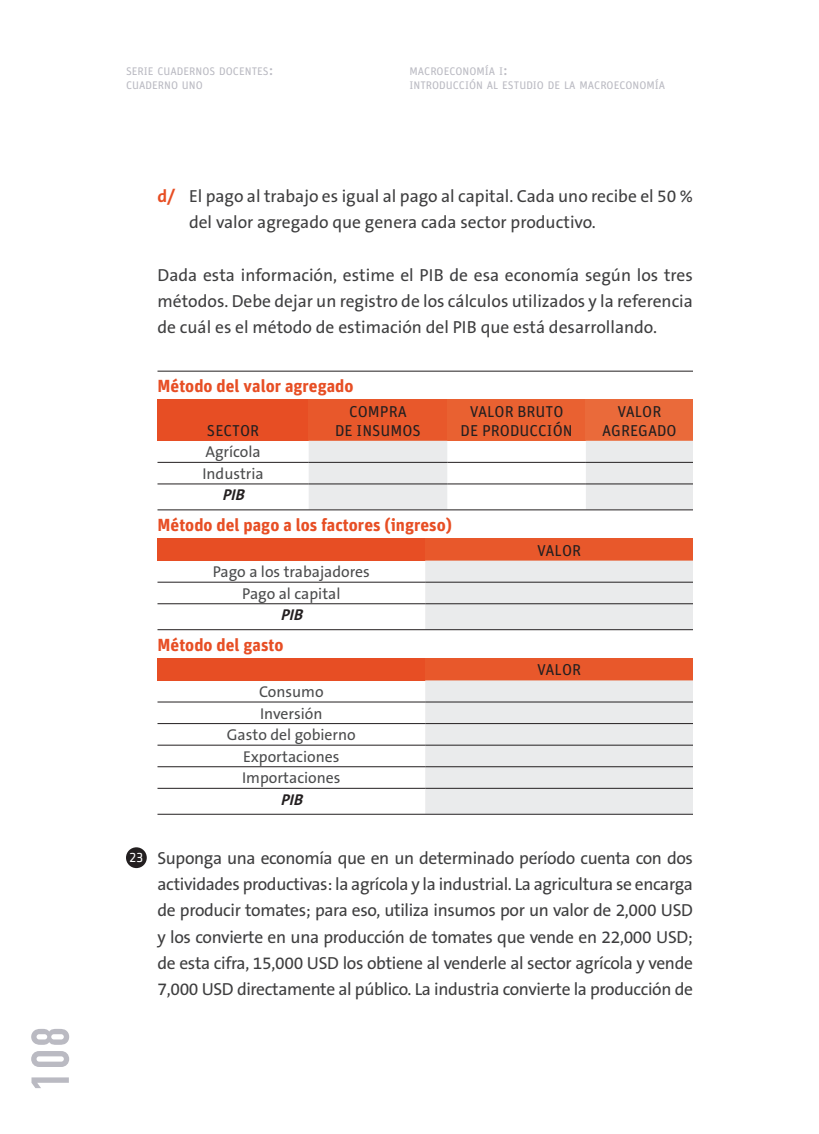
<style>
.page{position:relative;width:819px;height:1134px;background:#fff}
.page>*{position:absolute;margin:0;border:0;box-sizing:border-box;transform-origin:0 0}
.t1{font:52.5px "DIN Engschrift Std";color:#babac2}
.t2{font:17.5px/26.2px "The Sans B5 Plain";color:#3e3e3f;text-align:justify}
.t3{font:700 17.5px "FF Unit Pro";color:#e74e24}
.t4{font:15.75px/21.5px "The Sans B5 Plain";color:#4b4c4d;text-align:center}
.t5{font:15.75px/18.9px "FF Unit Pro";color:#231f20;text-align:center}
.t6{font:italic 700 15.75px "The Sans B7";color:#231f20}
.t7{font:14px "Klavika";color:#fff}
.t8{font:11.03px/14px "FF Unit Pro";color:#babac2}
.s1{font-size:15.75px}
.s2{font-family:"The Sans B7";font-weight:700;color:#e74e24}
</style>
<div class="page">
<div style="left:158px;top:399px;width:151px;height:42px;background:#e74e24"></div>
<div style="left:309px;top:399px;width:138px;height:42px;background:#e8582b"></div>
<div style="left:447px;top:399px;width:139px;height:42px;background:#e96131"></div>
<div style="left:586px;top:399px;width:107px;height:42px;background:#ea6a3a"></div>
<svg style="left:309px;top:441px;width:384px;height:68px"></svg>
<hr style="left:158px;top:462px;width:151px;height:1px;background:#231f20">
<hr style="left:309px;top:462px;width:138px;height:1px;background:#231f20">
<hr style="left:447px;top:462px;width:139px;height:1px;background:#231f20">
<hr style="left:586px;top:462px;width:107px;height:1px;background:#231f20">
<hr style="left:158px;top:484px;width:151px;height:1px;background:#231f20">
<hr style="left:309px;top:484px;width:138px;height:1px;background:#231f20">
<hr style="left:447px;top:484px;width:139px;height:1px;background:#231f20">
<hr style="left:586px;top:484px;width:107px;height:1px;background:#231f20">
<hr style="left:158px;top:371px;width:535px;height:1px;background:#231f20">
<div style="left:158px;top:538px;width:267px;height:23px;background:#e74e24"></div>
<div style="left:425px;top:538px;width:268px;height:23px;background:#e8582b"></div>
<div style="left:425px;top:561px;width:268px;height:68px;background:#eaebec"></div>
<hr style="left:158px;top:582px;width:267px;height:1px;background:#231f20">
<hr style="left:425px;top:582px;width:268px;height:1px;background:#231f20">
<hr style="left:158px;top:603px;width:267px;height:1px;background:#231f20">
<hr style="left:425px;top:603px;width:268px;height:1px;background:#231f20">
<hr style="left:158px;top:509px;width:535px;height:1px;background:#231f20">
<div style="left:158px;top:658px;width:267px;height:22px;background:#e74e24"></div>
<div style="left:425px;top:658px;width:268px;height:22px;background:#e8582b"></div>
<div style="left:425px;top:680px;width:268px;height:134px;background:#eaebec"></div>
<hr style="left:158px;top:702px;width:267px;height:1px;background:#231f20">
<hr style="left:425px;top:702px;width:268px;height:1px;background:#231f20">
<hr style="left:158px;top:723px;width:267px;height:1px;background:#231f20">
<hr style="left:425px;top:723px;width:268px;height:1px;background:#231f20">
<hr style="left:158px;top:745px;width:267px;height:1px;background:#231f20">
<hr style="left:425px;top:745px;width:268px;height:1px;background:#231f20">
<hr style="left:158px;top:766px;width:267px;height:1px;background:#231f20">
<hr style="left:425px;top:766px;width:268px;height:1px;background:#231f20">
<hr style="left:158px;top:788px;width:267px;height:1px;background:#231f20">
<hr style="left:425px;top:788px;width:268px;height:1px;background:#231f20">
<hr style="left:158px;top:629px;width:535px;height:1px;background:#231f20">
<hr style="left:158px;top:814px;width:535px;height:1px;background:#231f20">
<div style="left:126px;top:847px;width:21px;height:21px;background:#231f20;border-radius:50%"></div>
<h1 class="t1" style="left:20px;top:1091px;width:65px;rotate:-90deg">108</h1>
<p class="t8" style="left:126px;top:64px;width:149px">SERIE CUADERNOS DOCENTES<span class="s1">:<br></span>CUADERNO UNO</p>
<p class="t8" style="left:410px;top:64px;width:257px">MACROECONOMÍA I<span class="s1">:<br></span>INTRODUCCIÓN AL ESTUDIO DE LA MACROECONOMÍA</p>
<p class="t2" style="left:189px;top:183px;width:505px;text-indent:-32px"><span class="s2">d/</span> El pago al trabajo es igual al pago al capital. Cada uno recibe el 50 % del valor agregado que genera cada sector productivo.</p>
<p class="t2" style="left:158px;top:262px;width:537px">Dada esta información, estime el PIB de esa economía según los tres métodos. Debe dejar un registro de los cálculos utilizados y la referencia de cuál es el método de estimación del PIB que está desarrollando.</p>
<p class="t3" style="left:158px;top:373px;width:198px">Método del valor agregado</p>
<p class="t5" style="left:207px;top:420px;width:54px">SECTOR</p>
<p class="t4" style="left:202px;top:442px;width:63px;text-align:left">Agrícola<br>Industria</p>
<p class="t6" style="left:222px;top:487px;width:27px">PIB</p>
<p class="t5" style="left:335px;top:401px;width:86px">COM PRA<br>DE INSUMOS</p>
<p class="t5" style="left:461px;top:401px;width:110px">VALOR BRUTO<br>DE PRODUCCIÓN</p>
<p class="t5" style="left:602px;top:401px;width:76px">VALOR<br>AGREGADO</p>
<p class="t3" style="left:158px;top:512px;width:296px">Método del pago a los factores (ingreso)</p>
<p class="t4" style="left:213px;top:562px;width:159px">Pago a los trabajadores<br>Pago al capital</p>
<p class="t6" style="left:281px;top:607px;width:27px">PIB</p>
<p class="t3" style="left:158px;top:632px;width:128px">Método del gasto</p>
<p class="t4" style="left:227px;top:681px;width:130px">Consumo<br>Inversión<br>Gasto del gobierno<br>Exportaciones<br>Importaciones</p>
<p class="t6" style="left:281px;top:791px;width:27px">PIB</p>
<p class="t5" style="left:537px;top:540px;width:45px">VALOR</p>
<p class="t5" style="left:537px;top:660px;width:45px">VALOR</p>
<p class="t7" style="left:130px;top:850px;width:15px">23</p>
<p class="t2" style="left:158px;top:845px;width:537px">Suponga una economía que en un determinado período cuenta con dos actividades productivas: la agrícola y la industrial. La agricultura se encarga de producir tomates; para eso, utiliza insumos por un valor de 2,000 USD y los convierte en una producción de tomates que vende en 22,000 USD; de esta cifra, 15,000 USD los obtiene al venderle al sector agrícola y vende 7,000 USD directamente al público. La industria convierte la producción de</p>
</div>
